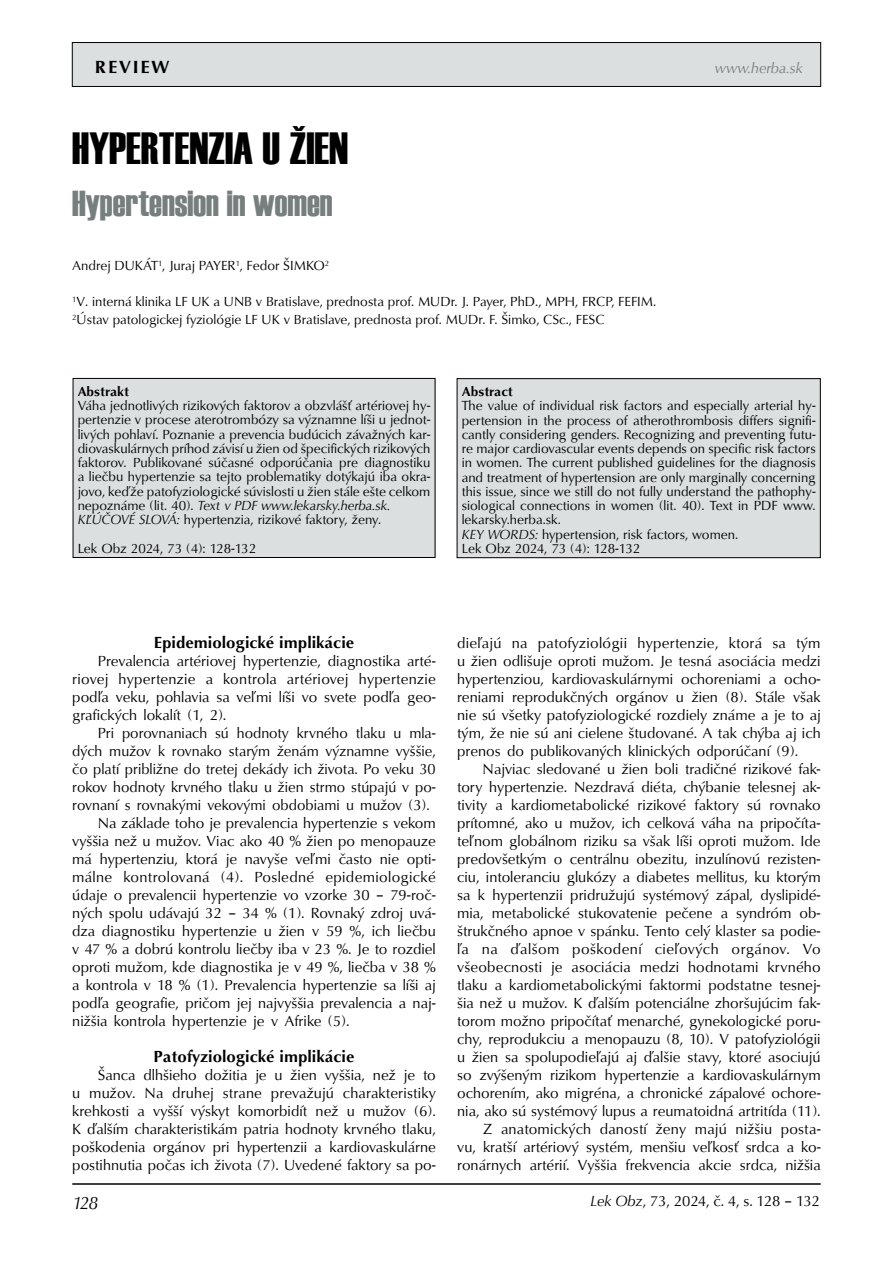
<style>
.page{position:relative;width:893px;height:1263px;background:#fff}
.page>*{position:absolute;margin:0;border:0;box-sizing:border-box;transform-origin:0 0}
.t1{font:45px "Haettenschweiler";color:#000}
.t2{font:36px "Haettenschweiler";color:#777e7e}
.t3{font:700 18px "URW Classico TEE";letter-spacing:.1em;color:#000}
.t4{font:italic 18px "URW Classico TEE";color:#000}
.t5{font:700 16.5px "URW Classico TEE";color:#000}
.t6{font:15px/18px "URW Classico TEE";color:#000;text-align:justify}
.t7{font:15px "URW Classico TEE";letter-spacing:.02em;color:#000}
.t8{font:italic 15px "URW Classico TEE";color:#777e7e}
.t9{font:13.5px/14.2px "URW Classico TEE";color:#000}
.t10{font:700 13.5px "URW Classico TEE";color:#000}
.s1{font-style:italic}
</style>
<div class="page">
<div style="left:72px;top:43px;width:749px;height:43px;background:#dcdfe0"></div>
<div style="left:72px;top:42px;width:749px;height:45px;border:1px solid #000"></div>
<hr style="left:72px;top:1183px;width:749px;height:2px;background:#000">
<div style="left:73px;top:378px;width:362px;height:179px;background:#dcdfe0"></div>
<div style="left:73px;top:378px;width:362px;height:180px;border:1px solid #000"></div>
<div style="left:457px;top:379px;width:363px;height:179px;background:#dcdfe0"></div>
<div style="left:457px;top:378px;width:364px;height:180px;border:1px solid #000"></div>
<p class="t3" style="left:95px;top:56px;width:76px">REVIEW</p>
<h1 class="t1" style="left:72px;top:117px;width:278px">HYPERTENZIA U ŽIEN</h1>
<h2 class="t2" style="left:72px;top:179px;width:262px">Hypertension in women</h2>
<p class="t9" style="left:72px;top:259px;width:259px">Andrej DUKÁT<sup>1</sup>, Juraj PAYER<sup>1</sup>, Fedor ŠIMKO<sup>2</sup></p>
<p class="t9" style="left:72px;top:293px;width:585px;line-height:18px"><sup>1</sup>V. interná klinika LF UK a UNB v Bratislave, prednosta prof. MUDr. J. Payer, PhD., MPH, FRCP, FEFIM.<br><sup>2</sup>Ústav patologickej fyziológie LF UK v Bratislave, prednosta prof. MUDr. F. Šimko, CSc., FESC</p>
<p class="t8" style="left:715px;top:59px;width:90px">www.herba.sk</p>
<p class="t10" style="left:78px;top:383px;width:53px">Abstrakt</p>
<p class="t9" style="left:78px;top:399px;width:354px">Váha jednotlivých rizikových faktorov a obzvlášť artériovej hy&shy;pertenzie v procese aterotrombózy sa významne líši u jednot&shy;livých pohlaví. Poznanie a prevencia budúcich závažných kar&shy;diovaskulárnych príhod závisí u žien od špecifických rizikových faktorov. Publikované súčasné odporúčania pre diagnostiku a liečbu hypertenzie sa tejto problematiky dotýkajú iba okra&shy;jovo, keďže patofyziologické súvislosti u žien stále ešte celkom nepoznáme (lit. 40). <span class="s1">Text v PDF www.lekarsky.herba.sk.<br>KĽÚČOVÉ SLOVÁ:</span> hypertenzia, rizikové faktory, ženy.</p>
<p class="t9" style="left:78px;top:541px;width:180px">Lek Obz 2024, 73 (4): 128-132</p>
<p class="t10" style="left:462px;top:383px;width:53px">Abstract</p>
<p class="t9" style="left:462px;top:399px;width:355px">The value of individual risk factors and especially arterial hy&shy;pertension in the process of atherothrombosis differs signifi&shy;cantly considering genders. Recognizing and preventing futu&shy;re major cardiovascular events depends on specific risk factors in women. The current published guidelines for the diagnosis and treatment of hypertension are only marginally concerning this issue, since we still do not fully understand the pathophy&shy;siological connections in women (lit. 40). Text in PDF www. lekarsky.herba.sk.<br><span class="s1">KEY WORDS:</span> hypertension, risk factors, women.<br>Lek Obz 2024, 73 (4): 128-132</p>
<p class="t5" style="left:154px;top:632px;width:202px">Epidemiologické implikácie</p>
<p class="t6" style="left:72px;top:652px;width:365px;text-indent:26px">Prevalencia artériovej hypertenzie, diagnostika arté&shy;riovej hypertenzie a kontrola artériovej hypertenzie podľa veku, pohlavia sa veľmi líši vo svete podľa geo&shy;grafických lokalít (1, 2).</p>
<p class="t6" style="left:98px;top:724px;width:340px">Pri porovnaniach sú hodnoty krvného tlaku u mla-</p>
<p class="t6" style="left:72px;top:742px;width:365px">dých mužov k rovnako starým ženám významne vyššie,</p>
<p class="t6" style="left:72px;top:760px;width:365px">čo platí približne do tretej dekády ich života. Po veku 30</p>
<p class="t6" style="left:72px;top:778px;width:365px">rokov hodnoty krvného tlaku u žien strmo stúpajú v po-</p>
<p class="t6" style="left:72px;top:796px;width:359px">rovnaní s rovnakými vekovými obdobiami u mužov (3).</p>
<p class="t6" style="left:98px;top:814px;width:340px">Na základe toho je prevalencia hypertenzie s vekom</p>
<p class="t6" style="left:72px;top:832px;width:365px">vyššia než u mužov. Viac ako 40 % žien po menopauze</p>
<p class="t6" style="left:72px;top:850px;width:365px">má hypertenziu, ktorá je navyše veľmi často nie opti-</p>
<p class="t7" style="left:72px;top:868px;width:365px">málne kontrolovaná (4). Posledné epidemiologické</p>
<p class="t6" style="left:72px;top:886px;width:365px">údaje o prevalencii hypertenzie vo vzorke 30 – 79-roč-</p>
<p class="t6" style="left:72px;top:904px;width:365px">ných spolu udávajú 32 – 34 % (1). Rovnaký zdroj uvá-</p>
<p class="t6" style="left:72px;top:922px;width:365px">dza diagnostiku hypertenzie u žien v 59 %, ich liečbu</p>
<p class="t6" style="left:72px;top:940px;width:365px">v 47 % a dobrú kontrolu liečby iba v 23 %. Je to rozdiel</p>
<p class="t6" style="left:72px;top:958px;width:365px">oproti mužom, kde diagnostika je v 49 %, liečba v 38 %</p>
<p class="t6" style="left:72px;top:976px;width:365px">a kontrola v 18 % (1). Prevalencia hypertenzie sa líši aj</p>
<p class="t6" style="left:72px;top:994px;width:365px">podľa geografie, pričom jej najvyššia prevalencia a naj-</p>
<p class="t6" style="left:72px;top:1012px;width:279px">nižšia kontrola hypertenzie je v Afrike (5).</p>
<p class="t5" style="left:154px;top:1046px;width:202px">Patofyziologické implikácie</p>
<p class="t6" style="left:72px;top:1066px;width:365px;text-indent:26px">Šanca dlhšieho dožitia je u žien vyššia, než je to u mužov. Na druhej strane prevažujú charakteristiky krehkosti a vyšší výskyt komorbidít než u mužov (6).<br>K ďalším charakteristikám patria hodnoty krvného tlaku, poškodenia orgánov pri hypertenzii a kardiovaskulárne postihnutia počas ich života (7). Uvedené faktory sa po-</p>
<p class="t4" style="left:73px;top:1191px;width:26px">128</p>
<p class="t6" style="left:457px;top:634px;width:365px">dieľajú na patofyziológii hypertenzie, ktorá sa tým u žien odlišuje oproti mužom. Je tesná asociácia medzi hypertenziou, kardiovaskulárnymi ochoreniami a ocho&shy;reniami reprodukčných orgánov u žien (8). Stále však nie sú všetky patofyziologické rozdiely známe a je to aj tým, že nie sú ani cielene študované. A tak chýba aj ich prenos do publikovaných klinických odporúčaní (9).</p>
<p class="t6" style="left:457px;top:760px;width:365px;text-align:right">Najviac sledované u žien boli tradičné rizikové fak&shy;tory hypertenzie. Nezdravá diéta, chýbanie telesnej ak&shy;tivity a kardiometabolické rizikové faktory sú rovnako prítomné, ako u mužov, ich celková váha na pripočíta&shy;teľnom globálnom riziku sa však líši oproti mužom. Ide predovšetkým o centrálnu obezitu, inzulínovú rezisten&shy;ciu, intoleranciu glukózy a diabetes mellitus, ku ktorým sa k hypertenzii pridružujú systémový zápal, dyslipidé&shy;mia, metabolické stukovatenie pečene a syndróm ob&shy;štrukčného apnoe v spánku. Tento celý klaster sa podie&shy;ľa na ďalšom poškodení cieľových orgánov. Vo všeobecnosti je asociácia medzi hodnotami krvného tlaku a kardiometabolickými faktormi podstatne tesnej&shy;šia než u mužov. K ďalším potenciálne zhoršujúcim fak&shy;torom možno pripočítať menarché, gynekologické poru&shy;chy, reprodukciu a menopauzu (8, 10). V patofyziológii u žien sa spolupodieľajú aj ďalšie stavy, ktoré asociujú so zvýšeným rizikom hypertenzie a kardiovaskulárnym ochorením, ako migréna, a chronické zápalové ochore&shy;nia, ako sú systémový lupus a reumatoidná artritída (11).<br>Z anatomických daností ženy majú nižšiu posta-<br>vu, kratší artériový systém, menšiu veľkosť srdca a ko&shy;ronárnych artérií. Vyššia frekvencia akcie srdca, nižšia</p>
<p class="t6" style="left:590px;top:1192px;width:231px"><span class="s1">Lek Obz</span>, 73, 2024, č. 4, s. 128 – 132</p>
</div>
